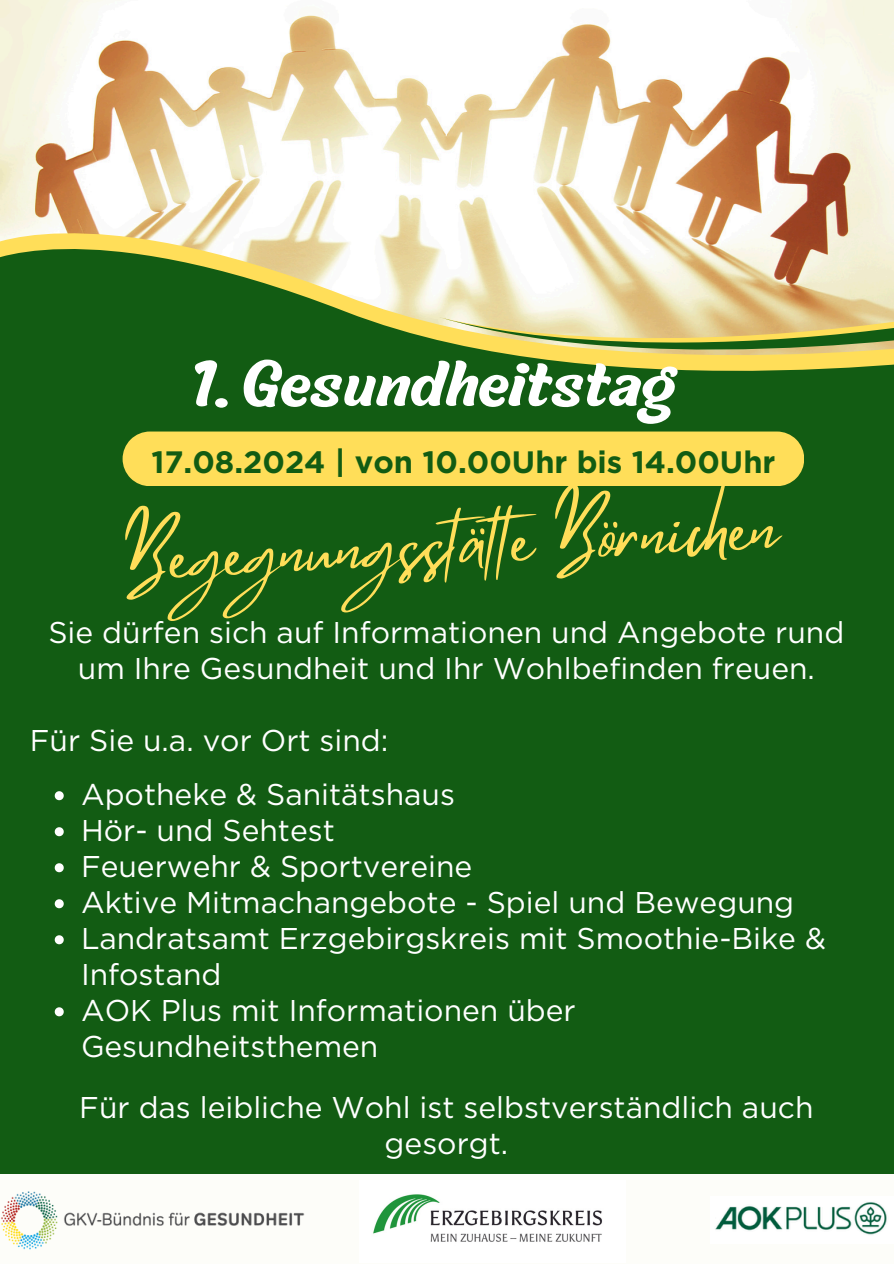
<style>
.page{position:relative;width:894px;height:1264px;background:#fff}
.page>*{position:absolute;margin:0;border:0;box-sizing:border-box;transform-origin:0 0}
.t1{font:71.55px "Michegar";color:#fff}
.t2{font:70.65px "Mistrully";color:#ffde59}
.t3{font:700 30.9px "Gotham";color:#125c13}
.t4{font:30px/36px "Gotham";color:#fff;text-align:center}
</style>
<div class="page">
<div style="left:0;top:0;width:893px;height:1263px;background:#125c13"></div>
<img style="left:0;top:0;width:893px;height:192px">
<svg style="left:0;top:192px;width:893px;height:16px;background:#edddc8"></svg>
<svg style="left:0;top:208px;width:893px;height:133px"></svg>
<svg style="left:439px;top:302px;width:454px;height:69px"></svg>
<div style="left:122px;top:431px;width:682px;height:55px;background:#ffde59"></div>
<div style="left:0;top:1174px;width:893px;height:89px;background:#fdfdf9"></div>
<img style="left:373px;top:1194px;width:229px;height:48px">
<img style="left:1px;top:1191px;width:303px;height:58px">
<svg style="left:55px;top:791px;width:9px;height:9px"></svg>
<svg style="left:55px;top:827px;width:9px;height:9px"></svg>
<svg style="left:55px;top:863px;width:9px;height:9px"></svg>
<svg style="left:55px;top:899px;width:9px;height:9px"></svg>
<svg style="left:55px;top:935px;width:9px;height:9px"></svg>
<svg style="left:55px;top:1007px;width:9px;height:9px"></svg>
<img style="left:715px;top:1202px;width:172px;height:33px">
<h2 class="t1" style="left:195px;top:352px;width:486px">1.Gesundheitstag</h2>
<p class="t3" style="left:151px;top:443px;width:625px">17.08.2024 | von 10.00Uhr bis 14.00Uhr</p>
<p class="t2" style="left:122px;top:503px;width:656px;rotate:-3deg">Begegnungsstät e Börnichen</p>
<h1 class="t4" style="left:48px;top:614px;width:797px">Sie dürfen sich auf Informationen und Angebote rund um Ihre Gesundheit und Ihr Wohlbefinden freuen.</h1>
<p class="t4" style="left:30px;top:722px;width:360px">Für Sie u.a. vor Ort sind:</p>
<p class="t4" style="left:81px;top:776px;width:375px">Apotheke &amp; Sanitätshaus</p>
<p class="t4" style="left:81px;top:812px;width:255px">Hör- und Sehtest</p>
<p class="t4" style="left:81px;top:848px;width:392px">Feuerwehr &amp; Sportvereine</p>
<p class="t4" style="left:81px;top:884px;width:714px">Aktive Mitmachangebote - Spiel und Bewegung</p>
<p class="t4" style="left:81px;top:920px;width:746px;text-align:left">Landratsamt Erzgebirgskreis mit Smoothie-Bike &amp;<br>Infostand</p>
<p class="t4" style="left:81px;top:992px;width:496px;text-align:left">AOK Plus mit Informationen über<br>Gesundheitsthemen</p>
<p class="t4" style="left:79px;top:1088px;width:735px">Für das leibliche Wohl ist selbstverständlich auch gesorgt.</p>
</div>
